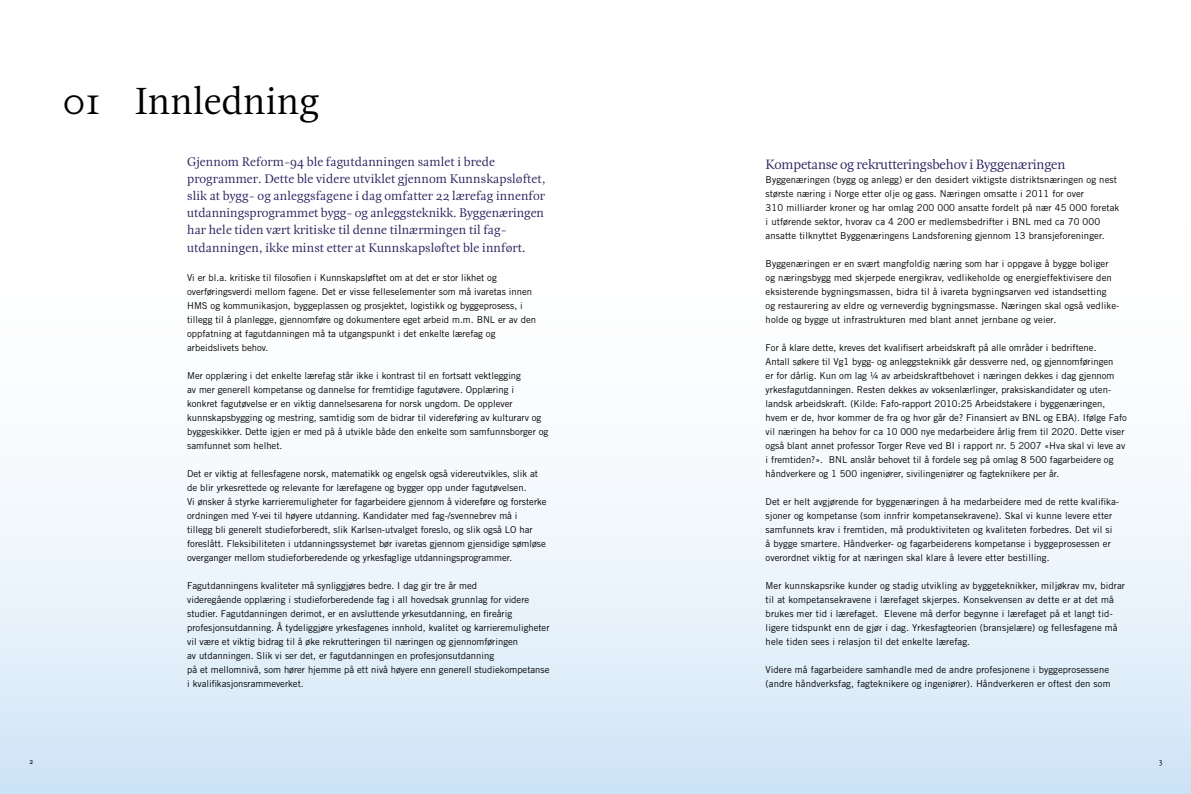
<style>
.page{position:relative;width:1191px;height:794px;background:#fff}
.page>*{position:absolute;margin:0;border:0;box-sizing:border-box;transform-origin:0 0}
.t1{font:39.2px "Esta";letter-spacing:-.01em;color:#000}
.t2{font:14px "Esta";letter-spacing:-.02em;color:#261f5b}
.t3{font:13px/17px "Esta";color:#261f5b}
.t4{font:9.5px/14px "Trade Gothic";color:#000}
.t5{font:8px "Scala Sans";color:#000}
.s1{font-size:14px}
</style>
<div class="page">
<div style="left:0;top:0;width:1191px;height:794px;background:linear-gradient(to bottom,#fff,#dcecf9)"></div>
<h1 class="t1" style="left:62px;top:79px;width:258px">01 Innledning</h1>
<p class="t3" style="left:187px;top:153px;width:360px">Gjennom Reform-94 ble fagutdanningen samlet i brede programmer. Dette ble videre utviklet gjennom Kunnskapsløftet, slik at bygg- og anleggsfagene i dag omfatter 22 lærefag innenfor utdanningsprogrammet bygg- og anleggsteknikk. Byggenæringen har hele tiden vært kritiske til denne tilnærmingen til fag-</p>
<h3 class="t3" style="left:187px;top:239px;width:340px">utdanningen, ikke minst etter at Kunnskapsløftet ble innført<span class="s1">.</span></h3>
<p class="t4" style="left:187px;top:270px;width:350px">Vi er bl.a. kritiske til filosofien i Kunnskapsløftet om at det er stor likhet og overføringsverdi mellom fagene. Det er visse felleselementer som må ivaretas innen HMS og kommunikasjon, byggeplassen og prosjektet, logistikk og byggeprosess, i tillegg til å planlegge, gjennomføre og dokumentere eget arbeid m.m. BNL er av den oppfatning at fagutdanningen må ta utgangspunkt i det enkelte lærefag og arbeidslivets behov.</p>
<p class="t4" style="left:187px;top:368px;width:362px">Mer opplæring i det enkelte lærefag står ikke i kontrast til en fortsatt vektlegging<br>av mer generell kompetanse og dannelse for fremtidige fagutøvere. Opplæring i<br>konkret fagutøvelse er en viktig dannelsesarena for norsk ungdom. De opplever kunnskapsbygging og mestring, samtidig som de bidrar til videreføring av kulturarv og byggeskikker. Dette igjen er med på å utvikle både den enkelte som samfunnsborger og samfunnet som helhet.</p>
<p class="t4" style="left:187px;top:466px;width:361px">Det er viktig at fellesfagene norsk, matematikk og engelsk også videreutvikles, slik at de blir yrkesrettede og relevante for lærefagene og bygger opp under fagutøvelsen.<br>Vi ønsker å styrke karrieremuligheter for fagarbeidere gjennom å videreføre og forsterke ordningen med Y-vei til høyere utdanning. Kandidater med fag-/svennebrev må i<br>tillegg bli generelt studieforberedt, slik Karlsen-utvalget foreslo, og slik også LO har foreslått. Fleksibiliteten i utdanningssystemet bør ivaretas gjennom gjensidige sømløse overganger mellom studieforberedende og yrkesfaglige utdanningsprogrammer.</p>
<p class="t4" style="left:187px;top:578px;width:364px">Fagutdanningens kvaliteter må synliggjøres bedre. I dag gir tre år med<br>videregående opplæring i studieforberedende fag i all hovedsak grunnlag for videre studier. Fagutdanningen derimot, er en avsluttende yrkesutdanning, en fireårig profesjonsutdanning. Å tydeliggjøre yrkesfagenes innhold, kvalitet og karrieremuligheter vil være et viktig bidrag til å øke rekrutteringen til næringen og gjennomføringen<br>av utdanningen. Slik vi ser det, er fagutdanningen en profesjonsutdanning<br>på et mellomnivå, som hører hjemme på ett nivå høyere enn generell studiekompetanse i kvalifikasjonsrammeverket.</p>
<h2 class="t2" style="left:765px;top:156px;width:301px">Kompetanse og rekrutteringsbehov i Byggenæringen</h2>
<p class="t4" style="left:765px;top:172px;width:355px">Byggenæringen (bygg og anlegg) er den desidert viktigste distriktsnæringen og nest største næring i Norge etter olje og gass. Næringen omsatte i 2011 for over<br>310 milliarder kroner og har omlag 200 000 ansatte fordelt på nær 45 000 foretak i utførende sektor, hvorav ca 4 200 er medlemsbedrifter i BNL med ca 70 000 ansatte tilknyttet Byggenæringens Landsforening gjennom 13 bransjeforeninger.</p>
<p class="t4" style="left:765px;top:256px;width:355px">Byggenæringen er en svært mangfoldig næring som har i oppgave å bygge boliger og næringsbygg med skjerpede energikrav, vedlikeholde og energieffektivisere den eksisterende bygningsmassen, bidra til å ivareta bygningsarven ved istandsetting<br>og restaurering av eldre og verneverdig bygningsmasse. Næringen skal også vedlike&shy;holde og bygge ut infrastrukturen med blant annet jernbane og veier.</p>
<p class="t4" style="left:765px;top:340px;width:363px">For å klare dette, kreves det kvalifisert arbeidskraft på alle områder i bedriftene.<br>Antall søkere til Vg1 bygg- og anleggsteknikk går dessverre ned, og gjennomføringen<br>er for dårlig. Kun om lag ¼ av arbeidskraftbehovet i næringen dekkes i dag gjennom yrkesfagutdanningen. Resten dekkes av voksenlærlinger, praksiskandidater og uten&shy;landsk arbeidskraft. (Kilde: Fafo-rapport 2010:25 Arbeidstakere i byggenæringen, hvem er de, hvor kommer de fra og hvor går de? Finansiert av BNL og EBA). Ifølge Fafo vil næringen ha behov for ca 10 000 nye medarbeidere årlig frem til 2020. Dette viser også blant annet professor Torger Reve ved BI i rapport nr. 5 2007 «Hva skal vi leve av i fremtiden?». BNL anslår behovet til å fordele seg på omlag 8 500 fagarbeidere og håndverkere og 1 500 ingeniører, sivilingeniører og fagteknikere per år.</p>
<p class="t4" style="left:765px;top:494px;width:355px">Det er helt avgjørende for byggenæringen å ha medarbeidere med de rette kvalifika&shy;sjoner og kompetanse (som innfrir kompetansekravene). Skal vi kunne levere etter samfunnets krav i fremtiden, må produktiviteten og kvaliteten forbedres. Det vil si å bygge smartere. Håndverker- og fagarbeiderens kompetanse i byggeprosessen er overordnet viktig for at næringen skal klare å levere etter bestilling.</p>
<p class="t4" style="left:765px;top:578px;width:361px">Mer kunnskapsrike kunder og stadig utvikling av byggeteknikker, miljøkrav mv, bidrar til at kompetansekravene i lærefaget skjerpes. Konsekvensen av dette er at det må brukes mer tid i lærefaget. Elevene må derfor begynne i lærefaget på et langt tid&shy;ligere tidspunkt enn de gjør i dag. Yrkesfagteorien (bransjelære) og fellesfagene må hele tiden sees i relasjon til det enkelte lærefag.</p>
<p class="t4" style="left:765px;top:662px;width:346px">Videre må fagarbeidere samhandle med de andre profesjonene i byggeprosessene (andre håndverksfag, fagteknikere og ingeniører). Håndverkeren er oftest den som</p>
<p class="t5" style="left:29px;top:757px;width:5px">2</p>
<p class="t5" style="left:1159px;top:757px;width:5px">3</p>
</div>
